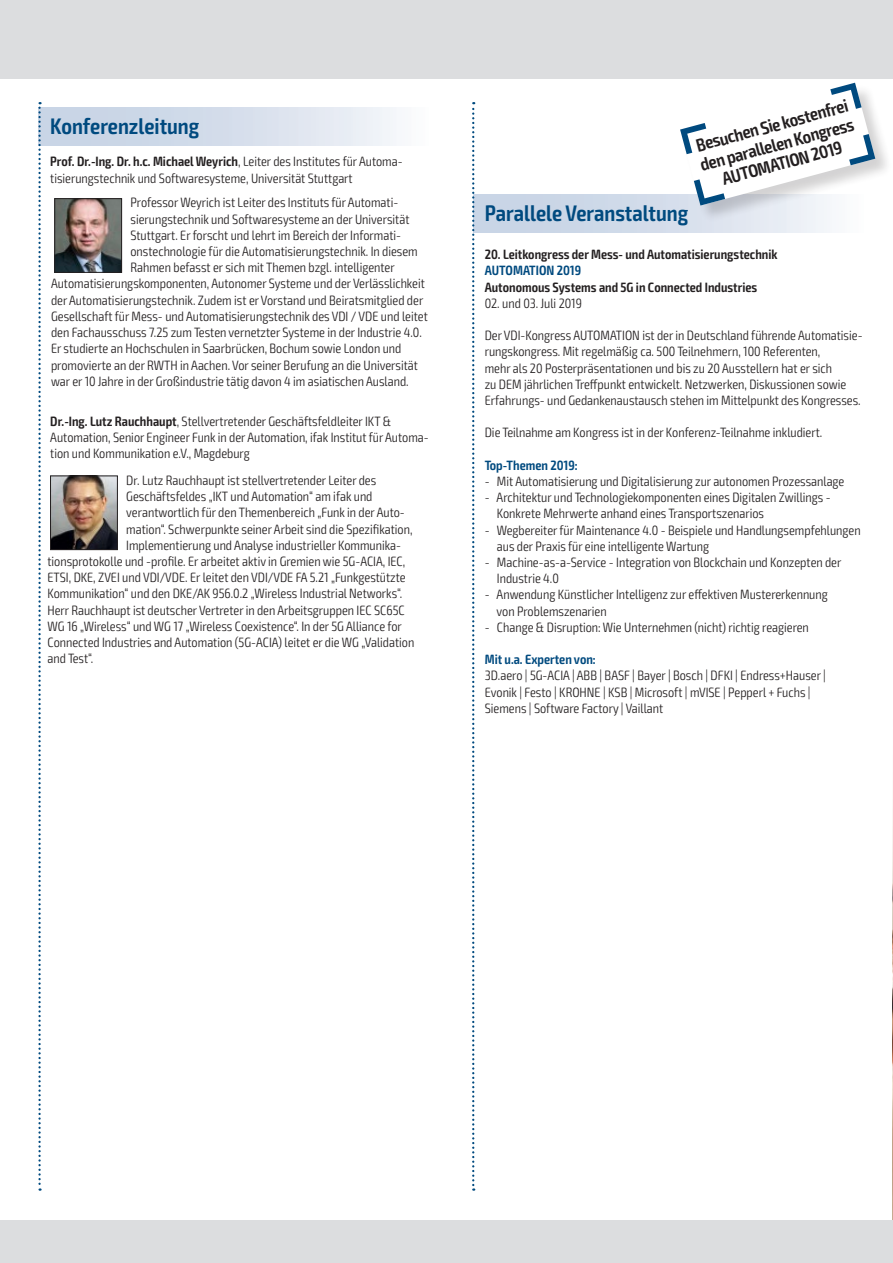
<style>
.page{position:relative;width:893px;height:1263px;background:#fff}
.page>*{position:absolute;margin:0;border:0;box-sizing:border-box;transform-origin:0 0}
.t1{font:600 condensed 22.5px "Exo 2";color:#004a7f}
.t2{font:600 condensed 18px/19.5px "Exo 2";color:#231f20;text-align:center}
.t3{font:300 condensed 13.5px/16.2px "Exo 2";color:#231f20}
.t4{font:600 condensed 13.5px "Exo 2";color:#231f20}
.t5{font:600 condensed 13.5px "Exo 2";color:#004a7f}
.s1{font-weight:600}
</style>
<div class="page">
<img style="left:892px;top:808px;width:1px;height:412px">
<div style="left:0;top:1220px;width:893px;height:43px;background:#dcdddf"></div>
<div style="left:0;top:0;width:893px;height:79px;background:#dcdddf"></div>
<div style="left:39px;top:108px;width:390px;height:37px;background:linear-gradient(to right,#bfcee1,#f4f6fa)"></div>
<img style="left:56px;top:200px;width:64px;height:71px">
<div style="left:54px;top:198px;width:68px;height:75px;border:1px solid #231f20"></div>
<img style="left:52px;top:477px;width:64px;height:71px">
<div style="left:50px;top:475px;width:68px;height:75px;border:1px solid #231f20"></div>
<div style="left:473px;top:195px;width:390px;height:37px;background:linear-gradient(to right,#bfcee1,#f4f6f9)"></div>
<div style="left:681px;top:83px;width:212px;height:140px;background:#231f20;opacity:.2"></div>
<svg style="left:680px;top:83px;width:195px;height:123px"></svg>
<svg style="left:38px;top:102px;width:3px;height:1089px"></svg>
<svg style="left:472px;top:102px;width:2px;height:1089px"></svg>
<h1 class="t1" style="left:50px;top:113px;width:151px">Konferenzleitung</h1>
<p class="t3" style="left:50px;top:154px;width:354px"><span class="s1">Prof. Dr.-Ing. Dr. h.c. Michael Weyrich</span>, Leiter des Institutes für Automa&shy;tisierungstechnik und Softwaresysteme, Universität Stuttgart</p>
<p class="t3" style="left:130px;top:195px;width:269px">Professor Weyrich ist Leiter des Instituts für Automati-</p>
<p class="t3" style="left:130px;top:211px;width:280px">sierungstechnik und Softwaresysteme an der Universität</p>
<p class="t3" style="left:130px;top:227px;width:272px">Stuttgart. Er forscht und lehrt im Bereich der Informati-</p>
<p class="t3" style="left:130px;top:244px;width:289px">onstechnologie für die Automatisierungstechnik. In diesem</p>
<p class="t3" style="left:130px;top:260px;width:266px">Rahmen befasst er sich mit Themen bzgl. intelligenter</p>
<p class="t3" style="left:51px;top:276px;width:375px">Automatisierungskomponenten, Autonomer Systeme und der Verlässlichkeit</p>
<p class="t3" style="left:51px;top:292px;width:374px">der Automatisierungstechnik. Zudem ist er Vorstand und Beiratsmitglied der</p>
<p class="t3" style="left:51px;top:308px;width:378px">Gesellschaft für Mess- und Automatisierungstechnik des VDI / VDE und leitet</p>
<p class="t3" style="left:51px;top:325px;width:372px">den Fachausschuss 7.25 zum Testen vernetzter Systeme in der Industrie 4.0.</p>
<p class="t3" style="left:51px;top:341px;width:352px">Er studierte an Hochschulen in Saarbrücken, Bochum sowie London und</p>
<p class="t3" style="left:51px;top:357px;width:368px">promovierte an der RWTH in Aachen. Vor seiner Berufung an die Universität</p>
<p class="t3" style="left:51px;top:373px;width:359px">war er 10 Jahre in der Großindustrie tätig davon 4 im asiatischen Ausland.</p>
<p class="t3" style="left:50px;top:413px;width:380px"><span class="s1">Dr.-Ing. Lutz Rauchhaupt</span>, Stellvertretender Geschäftsfeldleiter IKT &amp;<br>Automation, Senior Engineer Funk in der Automation, ifak Institut für Automa&shy;tion und Kommunikation e.V., Magdeburg</p>
<p class="t3" style="left:126px;top:472px;width:251px">Dr. Lutz Rauchhaupt ist stellvertretender Leiter des</p>
<p class="t3" style="left:126px;top:489px;width:248px">Geschäftsfeldes „IKT und Automation“ am ifak und</p>
<p class="t3" style="left:126px;top:505px;width:280px">verantwortlich für den Themenbereich „Funk in der Auto-</p>
<p class="t3" style="left:126px;top:521px;width:288px">mation“. Schwerpunkte seiner Arbeit sind die Spezifikation,</p>
<p class="t3" style="left:126px;top:537px;width:276px">Implementierung und Analyse industrieller Kommunika-</p>
<p class="t3" style="left:47px;top:553px;width:359px">tionsprotokolle und -profile. Er arbeitet aktiv in Gremien wie 5G-ACIA, IEC,</p>
<p class="t3" style="left:47px;top:570px;width:360px">ETSI, DKE, ZVEI und VDI/VDE. Er leitet den VDI/VDE FA 5.21 „Funkgestützte</p>
<p class="t3" style="left:47px;top:586px;width:356px">Kommunikation“ und den DKE/AK 956.0.2 „Wireless Industrial Networks“.</p>
<p class="t3" style="left:47px;top:602px;width:359px">Herr Rauchhaupt ist deutscher Vertreter in den Arbeitsgruppen IEC SC65C</p>
<p class="t3" style="left:47px;top:618px;width:356px">WG 16 „Wireless“ und WG 17 „Wireless Coexistence“. In der 5G Alliance for</p>
<p class="t3" style="left:47px;top:634px;width:368px">Connected Industries and Automation (5G-ACIA) leitet er die WG „Validation</p>
<p class="t3" style="left:47px;top:651px;width:47px">and Test“.</p>
<h2 class="t2" style="left:693px;top:137px;width:160px;rotate:-15deg">Besuchen Sie kostenfrei den parallelen Kongress<br>AUTOMATION 2019</h2>
<h1 class="t1" style="left:485px;top:200px;width:205px">Parallele Veranstaltung</h1>
<p class="t4" style="left:485px;top:246px;width:294px">20. Leitkongress der Mess- und Automatisierungstechnik</p>
<p class="t5" style="left:485px;top:263px;width:98px">AUTOMATION 2019</p>
<p class="t4" style="left:485px;top:279px;width:274px">Autonomous Systems and 5G in Connected Industries</p>
<p class="t3" style="left:485px;top:295px;width:99px">02. und 03. Juli 2019</p>
<p class="t3" style="left:485px;top:328px;width:379px">Der VDI-Kongress AUTOMATION ist der in Deutschland führende Automatisie&shy;rungskongress. Mit regelmäßig ca. 500 Teilnehmern, 100 Referenten,<br>mehr als 20 Posterpräsentationen und bis zu 20 Ausstellern hat er sich<br>zu DEM jährlichen Treffpunkt entwickelt. Netzwerken, Diskussionen sowie Erfahrungs- und Gedankenaustausch stehen im Mittelpunkt des Kongresses.</p>
<p class="t3" style="left:485px;top:425px;width:339px">Die Teilnahme am Kongress ist in der Konferenz-Teilnahme inkludiert.</p>
<p class="t5" style="left:485px;top:457px;width:94px">Top-Themen 2019:</p>
<p class="t3" style="left:485px;top:473px;width:361px">- Mit Automatisierung und Digitalisierung zur autonomen Prozessanlage</p>
<p class="t3" style="left:497px;top:490px;width:335px;text-indent:-12px">- Architektur und Technologiekomponenten eines Digitalen Zwillings -<br>Konkrete Mehrwerte anhand eines Transportszenarios</p>
<p class="t3" style="left:497px;top:522px;width:365px;text-indent:-12px">- Wegbereiter für Maintenance 4.0 - Beispiele und Handlungsempfehlungen aus der Praxis für eine intelligente Wartung</p>
<p class="t3" style="left:497px;top:554px;width:346px;text-indent:-12px">- Machine-as-a-Service - Integration von Blockchain und Konzepten der<br>Industrie 4.0</p>
<p class="t3" style="left:497px;top:587px;width:333px;text-indent:-12px">- Anwendung Künstlicher Intelligenz zur effektiven Mustererkennung von Problemszenarien</p>
<p class="t3" style="left:485px;top:619px;width:326px">- Change &amp; Disruption: Wie Unternehmen (nicht) richtig reagieren</p>
<p class="t5" style="left:485px;top:651px;width:113px">Mit u.a. Experten von:</p>
<p class="t3" style="left:485px;top:668px;width:343px">3D.aero | 5G-ACIA | ABB | BASF | Bayer | Bosch | DFKI | Endress+Hauser |<br>Evonik | Festo | KROHNE | KSB | Microsoft | mVISE | Pepperl + Fuchs |<br>Siemens | Software Factory | Vaillant</p>
</div>
